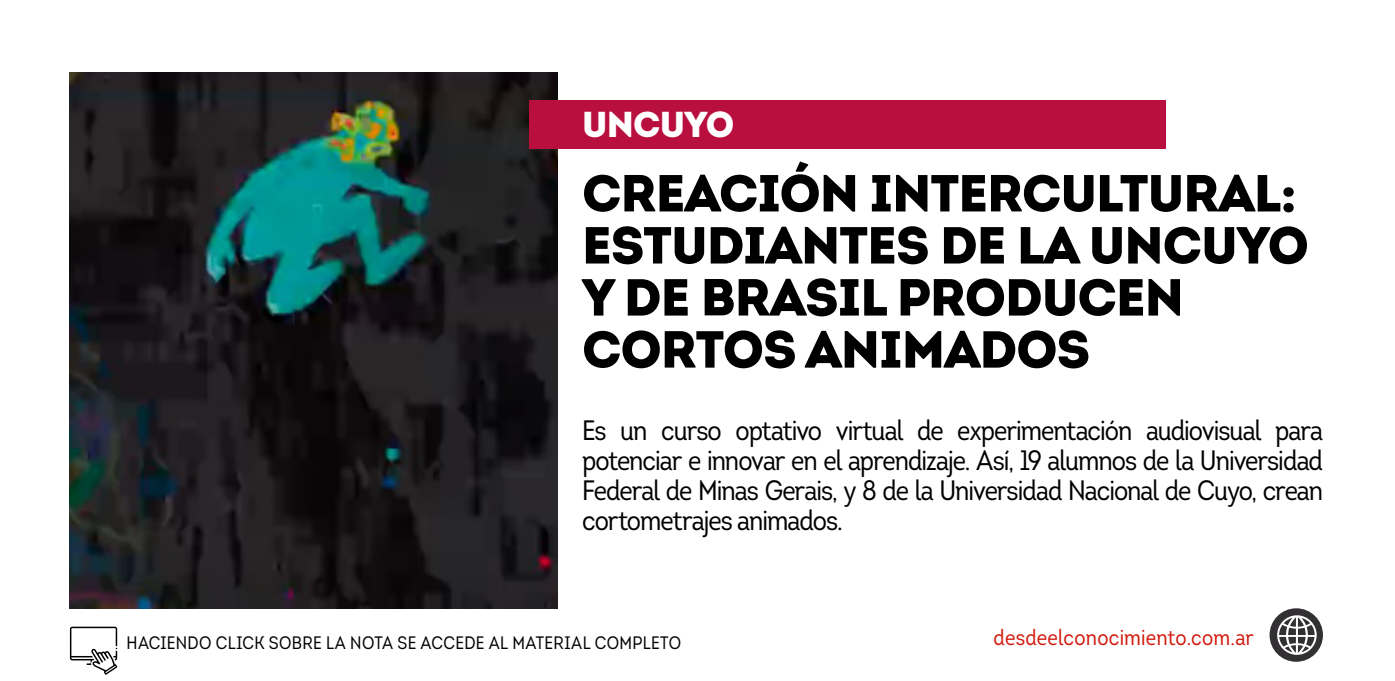
<style>
.page{position:relative;width:1395px;height:681px;background:#fff}
.page>*{position:absolute;margin:0;border:0;box-sizing:border-box;transform-origin:0 0}
.t1{font:900 52px/52px "Intro";letter-spacing:-.02em;color:#000}
.t2{font:900 36px "Intro";letter-spacing:-.02em;color:#fff}
.t3{font:28px/30px "Intro Cond";letter-spacing:-.035em;color:#000;text-align:justify}
.t4{font:22px "Intro Cond";letter-spacing:.01em;color:#d1190d}
.t5{font:18px "Intro Cond";letter-spacing:.02em;color:#000}
</style>
<div class="page">
<div style="left:1269px;top:608px;width:54px;height:53px;background:#333033;border-radius:50%"></div>
<svg style="left:1277px;top:615px;width:39px;height:39px"></svg>
<img style="left:70px;top:72px;width:488px;height:536px">
<svg style="left:70px;top:626px;width:47px;height:48px"></svg>
<div style="left:529px;top:100px;width:636px;height:49px;background:#b90f3e"></div>
<p class="t2" style="left:582px;top:101px;width:154px">UNCUYO</p>
<h1 class="t1" style="left:582px;top:166px;width:728px">CREACIÓN INTERCULTURAL:<br>ESTUDIANTES DE LA UNCUYO<br>Y DE BRASIL PRODUCEN<br>CORTOS ANIMADOS</h1>
<p class="t3" style="left:582px;top:415px;width:742px">Es un curso optativo virtual de experimentación audiovisual para potenciar e innovar en el aprendizaje. Así, 19 alumnos de la Universidad Federal de Minas Gerais, y 8 de la Universidad Nacional de Cuyo, crean cortometrajes animados.</p>
<p class="t5" style="left:127px;top:631px;width:556px">HACIENDO CLICK SOBRE LA NOTA SE ACCEDE AL MATERIAL COMPLETO</p>
<p class="t4" style="left:993px;top:624px;width:262px">desdeelconocimiento.com.ar</p>
</div>
